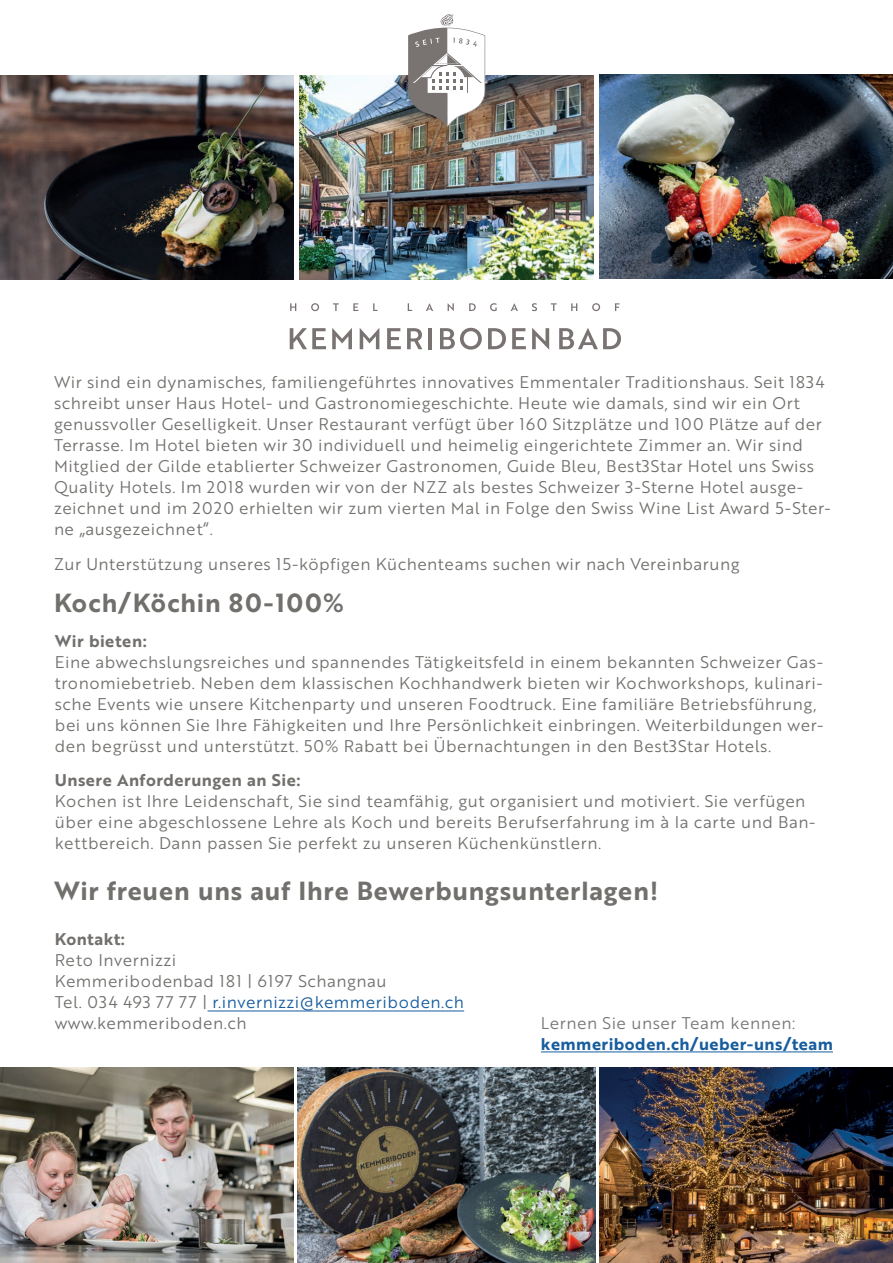
<style>
.page{position:relative;width:893px;height:1263px;background:#fff}
.page>*{position:absolute;margin:0;border:0;box-sizing:border-box;transform-origin:0 0}
.t1{font:25.5px "Brother 1816 Bold";letter-spacing:.03em;color:#72706d}
.t2{font:16.5px/21px "Brother 1816 Book";letter-spacing:.03em;color:#72706d}
.t3{font:16.5px "Brother 1816 Bold";letter-spacing:.03em;color:#72706d}
.t4{font:16.5px "Brother 1816 Bold";letter-spacing:.03em;color:#175d9e}
.t5{font:16.5px "Brother 1816 Book";letter-spacing:.03em;color:#797775}
.s1{color:#175d9e}
</style>
<div class="page">
<img style="left:0;top:75px;width:293px;height:204px">
<img style="left:300px;top:75px;width:293px;height:204px">
<img style="left:600px;top:74px;width:293px;height:204px">
<img style="left:0;top:1067px;width:293px;height:196px">
<img style="left:298px;top:1067px;width:297px;height:196px">
<svg style="left:408px;top:14px;width:77px;height:113px"></svg>
<svg style="left:290px;top:328px;width:36px;height:21px"></svg>
<svg style="left:332px;top:328px;width:20px;height:21px"></svg>
<svg style="left:360px;top:328px;width:19px;height:21px"></svg>
<svg style="left:387px;top:328px;width:14px;height:21px"></svg>
<svg style="left:407px;top:328px;width:15px;height:21px"></svg>
<hr style="left:429px;top:328px;width:3px;height:21px;background:#797372">
<svg style="left:440px;top:328px;width:42px;height:22px"></svg>
<svg style="left:488px;top:328px;width:18px;height:21px"></svg>
<svg style="left:512px;top:328px;width:14px;height:21px"></svg>
<svg style="left:532px;top:328px;width:17px;height:22px"></svg>
<svg style="left:559px;top:328px;width:62px;height:21px"></svg>
<svg style="left:290px;top:303px;width:6px;height:8px"></svg>
<svg style="left:311px;top:303px;width:8px;height:8px"></svg>
<svg style="left:333px;top:303px;width:6px;height:8px"></svg>
<svg style="left:353px;top:303px;width:5px;height:8px"></svg>
<svg style="left:373px;top:303px;width:5px;height:8px"></svg>
<svg style="left:408px;top:303px;width:4px;height:8px"></svg>
<svg style="left:426px;top:303px;width:7px;height:8px"></svg>
<svg style="left:448px;top:303px;width:6px;height:8px"></svg>
<svg style="left:469px;top:303px;width:7px;height:8px"></svg>
<svg style="left:490px;top:303px;width:7px;height:8px"></svg>
<svg style="left:511px;top:303px;width:7px;height:8px"></svg>
<svg style="left:532px;top:303px;width:5px;height:8px"></svg>
<svg style="left:551px;top:303px;width:6px;height:8px"></svg>
<svg style="left:571px;top:303px;width:6px;height:8px"></svg>
<svg style="left:592px;top:303px;width:8px;height:8px"></svg>
<svg style="left:615px;top:303px;width:4px;height:8px"></svg>
<hr style="left:208px;top:1011px;width:256px;height:1px;background:#175d9e">
<hr style="left:541px;top:1052px;width:292px;height:1px;background:#175d9e">
<img style="left:599px;top:1067px;width:294px;height:196px">
<p class="t2" style="left:54px;top:370px;width:778px">Wir sind ein dynamisches, familiengeführtes innovatives Emmentaler Traditionshaus. Seit 1834 schreibt unser Haus Hotel- und Gastronomiegeschichte. Heute wie damals, sind wir ein Ort genussvoller Geselligkeit. Unser Restaurant verfügt über 160 Sitzplätze und 100 Plätze auf der Terrasse. Im Hotel bieten wir 30 individuell und heimelig eingerichtete Zimmer an. Wir sind Mitglied der Gilde etablierter Schweizer Gastronomen, Guide Bleu, Best3Star Hotel uns Swiss Quality Hotels. Im 2018 wurden wir von der NZZ als bestes Schweizer 3-Sterne Hotel ausge&shy;zeichnet und im 2020 erhielten wir zum vierten Mal in Folge den Swiss Wine List Award 5-Ster&shy;ne „ausgezeichnet“.</p>
<p class="t2" style="left:54px;top:553px;width:687px">Zur Unterstützung unseres 15-köpfigen Küchenteams suchen wir nach Vereinbarung</p>
<h1 class="t1" style="left:54px;top:583px;width:292px">Koch/Köchin 80-100%</h1>
<p class="t3" style="left:55px;top:628px;width:94px">Wir bieten:</p>
<p class="t2" style="left:55px;top:650px;width:770px">Eine abwechslungsreiches und spannendes Tätigkeitsfeld in einem bekannten Schweizer Gas&shy;tronomiebetrieb. Neben dem klassischen Kochhandwerk bieten wir Kochworkshops, kulinari&shy;sche Events wie unsere Kitchenparty und unseren Foodtruck. Eine familiäre Betriebsführung, bei uns können Sie Ihre Fähigkeiten und Ihre Persönlichkeit einbringen. Weiterbildungen wer&shy;den begrüsst und unterstützt. 50% Rabatt bei Übernachtungen in den Best3Star Hotels.</p>
<p class="t3" style="left:55px;top:768px;width:247px">Unsere Anforderungen an Sie:</p>
<p class="t2" style="left:55px;top:790px;width:762px">Kochen ist Ihre Leidenschaft, Sie sind teamfähig, gut organisiert und motiviert. Sie verfügen über eine abgeschlossene Lehre als Koch und bereits Berufserfahrung im à la carte und Ban&shy;kettbereich. Dann passen Sie perfekt zu unseren Küchenkünstlern.</p>
<h1 class="t1" style="left:54px;top:871px;width:606px">Wir freuen uns auf Ihre Bewerbungsunterlagen!</h1>
<p class="t3" style="left:55px;top:926px;width:72px">Kontakt:</p>
<p class="t2" style="left:55px;top:948px;width:411px">Reto Invernizzi<br>Kemmeribodenbad 181 | 6197 Schangnau<br>Tel. 034 493 77 77 | <span class="s1">r.invernizzi@kemmeriboden.ch </span>www.kemmeriboden.ch</p>
<p class="t5" style="left:541px;top:1010px;width:256px">Lernen Sie unser Team kennen:</p>
<p class="t4" style="left:541px;top:1031px;width:294px">kemmeriboden.ch/ueber-uns/team</p>
</div>
